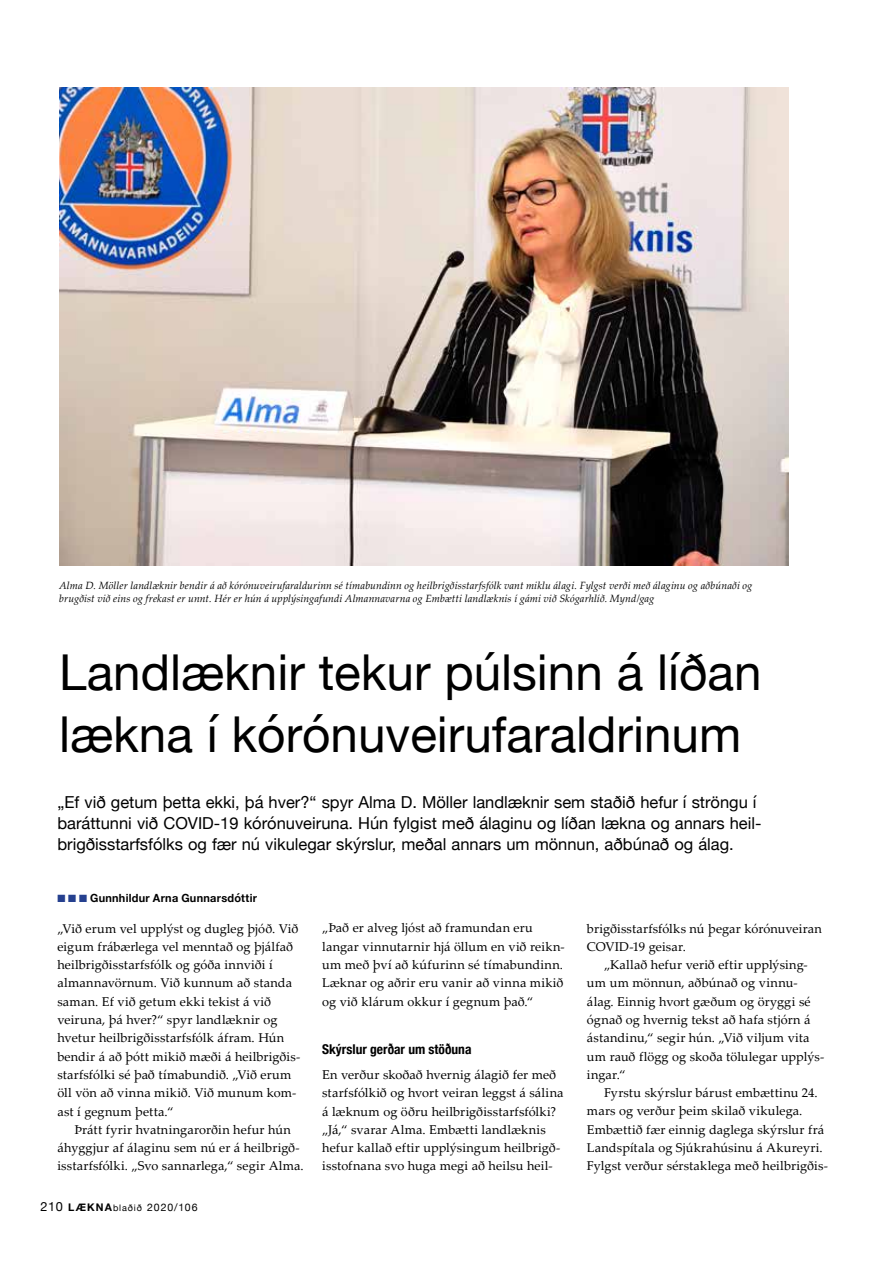
<style>
.page{position:relative;width:893px;height:1263px;background:#fff}
.page>*{position:absolute;margin:0;border:0;box-sizing:border-box;transform-origin:0 0}
.t1{font:49.5px/61.5px "Helvetica Neue";color:#000}
.t2{font:16.5px/21px "Helvetica Neue";color:#000}
.t3{font:700 condensed 13.5px "Helvetica Neue";color:#000}
.t4{font:12.75px/18.3px "Palatino Linotype";letter-spacing:.01em;color:#000}
.t5{font:700 11.25px "Helvetica Neue";letter-spacing:.025em;color:#000}
.t6{font:italic 10.5px/13.5px "Palatino Linotype";letter-spacing:.01em;color:#000}
.t7{font:10.5px "Helvetica Neue";letter-spacing:.08em;color:#000}
.s1{color:#25408f}
.s2{font-size:12.75px}
.s3{font-weight:700}
.s4{font-size:9px}
</style>
<div class="page">
<img style="left:59px;top:87px;width:729px;height:479px">
<p class="t6" style="left:59px;top:578px;width:695px">Alma D. Möller landlæknir bendir á að kórónuveirufaraldurinn sé tímabundinn og heilbrigðisstarfsfólk vant miklu álagi. Fylgst verði með álaginu og aðbúnaði og brugðist við eins og frekast er unnt. Hér er hún á upplýsingafundi Almannavarna og Embætti landlæknis í gámi við Skógarhlíð. Mynd/gag</p>
<h1 class="t1" style="left:59px;top:645px;width:704px">Landlæknir tekur púlsinn á líðan lækna í kórónuveirufaraldrinum</h1>
<p class="t2" style="left:57px;top:793px;width:706px">„Ef við getum þetta ekki, þá hver?“ spyr Alma D. Möller landlæknir sem staðið hefur í ströngu í baráttunni við COVID-19 kórónuveiruna. Hún fylgist með álaginu og líðan lækna og annars heil&shy;brigðisstarfsfólks og fær nú vikulegar skýrslur, meðal annars um mönnun, aðbúnað og álag.</p>
<p class="t5" style="left:57px;top:889px;width:201px"><span class="s1">■</span> <span class="s1">■</span> <span class="s1">■</span> Gunnhildur Arna Gunnarsdóttir</p>
<p class="t4" style="left:57px;top:918px;width:245px">„Við erum vel upplýst og dugleg þjóð. Við eigum frábærlega vel menntað og þjálfað heilbrigðisstarfsfólk og góða innviði í almannavörnum. Við kunnum að standa saman. Ef við getum ekki tekist á við veiruna, þá hver?“ spyr landlæknir og hvetur heilbrigðisstarfsfólk áfram. Hún bendir á að þótt mikið mæði á heilbrigðis&shy;starfsfólki sé það tímabundið. „Við erum öll vön að vinna mikið. Við munum kom&shy;ast í gegnum þetta.“</p>
<p class="t4" style="left:57px;top:1120px;width:248px;text-align:center">Þrátt fyrir hvatningarorðin hefur hún áhyggjur af álaginu sem nú er á heilbrigð&shy;isstarfsfólki. „Svo sannarlega,“ segir Alma.</p>
<p class="t7" style="left:40px;top:1200px;width:159px"><span class="s2">210</span> <span class="s3">LÆKNA</span><span class="s4">blaðið</span> 2020/106</p>
<p class="t4" style="left:322px;top:918px;width:244px">„Það er alveg ljóst að framundan eru langar vinnutarnir hjá öllum en við reikn&shy;um með því að kúfurinn sé tímabundinn.<br>Læknar og aðrir eru vanir að vinna mikið og við klárum okkur í gegnum það.“</p>
<p class="t3" style="left:322px;top:1038px;width:151px">Skýrslur gerðar um stöðuna</p>
<p class="t4" style="left:322px;top:1065px;width:243px">En verður skoðað hvernig álagið fer með starfsfólkið og hvort veiran leggst á sálina á læknum og öðru heilbrigðisstarfsfólki? „Já,“ svarar Alma. Embætti landlæknis hefur kallað eftir upplýsingum heilbrigð&shy;isstofnana svo huga megi að heilsu heil-</p>
<p class="t4" style="left:587px;top:918px;width:236px">brigðisstarfsfólks nú þegar kórónuveiran<br>COVID-19 geisar.</p>
<p class="t4" style="left:587px;top:955px;width:239px;text-indent:17px">„Kallað hefur verið eftir upplýsing&shy;um um mönnun, aðbúnað og vinnu&shy;álag. Einnig hvort gæðum og öryggi sé ógnað og hvernig tekst að hafa stjórn á ástandinu,“ segir hún. „Við viljum vita um rauð flögg og skoða tölulegar upplýs&shy;ingar.“</p>
<p class="t4" style="left:587px;top:1083px;width:242px;text-indent:17px">Fyrstu skýrslur bárust embættinu 24. mars og verður þeim skilað vikulega.<br>Embættið fær einnig daglega skýrslur frá Landspítala og Sjúkrahúsinu á Akureyri.<br>Fylgst verður sérstaklega með heilbrigðis-</p>
</div>
